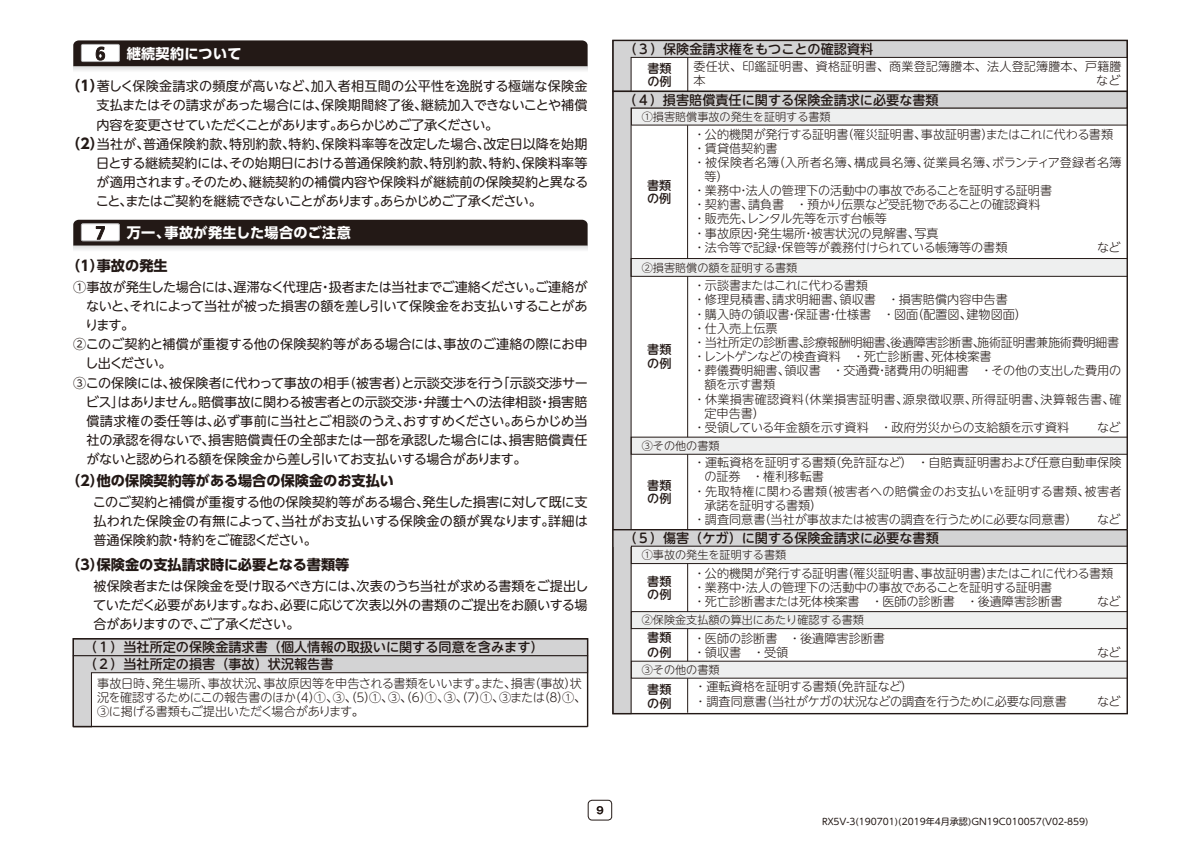
<style>
.page{position:relative;width:1200px;height:849px;background:#fff}
.page>*{position:absolute;margin:0;border:0;box-sizing:border-box;transform-origin:0 0}
.t1{font:14.1px "UD Shin Go Pro Bold 90 pv RKSJ H";color:#231916}
.t2{font:14.1px "UD Shin Go Pro Bold 90 pv RKSJ H";letter-spacing:.025em;color:#fff}
.t3{font:13.2px/19.2px "UD Shin M Go Pro Regular 90 pv RKSJ H";letter-spacing:-.01em;color:#231916;text-align:justify}
.t4{font:13.2px "UD Shin M Go Pro Medium 90 pv RKSJ H";color:#231916}
.t5{font:13.2px "UD Shin M Go Pro Regular 90 pv RKSJ H";letter-spacing:.01em;color:#231916}
.t6{font:13.2px "UD Shin M Go Pro Regular 90 pv RKSJ H";letter-spacing:.02em;color:#231916}
.t7{font:13.2px "UD Shin M Go Pro Regular 90 pv RKSJ H";letter-spacing:-.03em;color:#231916}
.t8{font:13.2px "UD Shin M Go Pro Regular 90 pv RKSJ H";letter-spacing:-.065em;color:#231916}
.t9{font:13.2px "UD Shin M Go Pro Regular 90 pv RKSJ H";letter-spacing:-.045em;color:#231916}
.t10{font:13.2px "UD Shin M Go Pro Regular 90 pv RKSJ H";letter-spacing:-.06em;color:#231916}
.t11{font:12.15px/14.1px "UD Shin M Go Pro Light 90 pv RKSJ H";color:#231916}
.t12{font:12.15px/14.1px "UD Shin M Go Pro Light 90 pv RKSJ H";letter-spacing:-.03em;color:#231916}
.t13{font:12.15px/14.1px "UD Shin M Go Pro Light 90 pv RKSJ H";letter-spacing:-.025em;color:#231916}
.t14{font:12.15px "UD Shin M Go Pro Light 90 pv RKSJ H";letter-spacing:.02em;color:#231916}
.t15{font:12.15px "UD Shin M Go Pro Light 90 pv RKSJ H";letter-spacing:.025em;color:#231916}
.t16{font:12.15px/13.2px "UD Shin M Go Pro Medium 90 pv RKSJ H";letter-spacing:-.005em;color:#231916}
.t17{font:12.15px "UD Shin M Go Pro Light 90 pv RKSJ H";letter-spacing:-.045em;color:#231916}
.t18{font:12.15px "UD Shin M Go Pro Light 90 pv RKSJ H";letter-spacing:-.035em;color:#231916}
.t19{font:11.1px "UD Shin M Go Pro Light 90 pv RKSJ H";color:#231916}
.t20{font:9.15px "UD Shin M Go Pro Regular 90 pv RKSJ H";color:#231916}
.s1{font-family:"UD Shin Go Pro Bold 90 pv RKSJ H";font-size:14.1px}
</style>
<div class="page">
<svg style="left:596px;top:806px;width:7px;height:8px"></svg>
<div style="left:588px;top:799px;width:24px;height:21px;border:1px solid #231916;border-radius:4px"></div>
<div style="left:73px;top:638px;width:514px;height:17px;background:#d3d3d4"></div>
<svg style="left:75px;top:655px;width:511px;height:70px"></svg>
<div style="left:73px;top:638px;width:515px;height:89px;border:1px solid #231916"></div>
<svg style="left:73px;top:66px;width:514px;height:5px"></svg>
<svg style="left:73px;top:40px;width:514px;height:26px;background:#302624"></svg>
<svg style="left:73px;top:245px;width:514px;height:5px"></svg>
<div style="left:73px;top:220px;width:514px;height:25px;background:#231916"></div>
<svg style="left:614px;top:42px;width:512px;height:48px"></svg>
<svg style="left:614px;top:93px;width:512px;height:435px"></svg>
<div style="left:631px;top:258px;width:496px;height:18px;border:1px solid #231916"></div>
<hr style="left:687px;top:276px;width:1px;height:161px;background:#231916">
<hr style="left:687px;top:454px;width:1px;height:75px;background:#231916">
<div style="left:613px;top:529px;width:18px;height:184px;background:#d3d3d4"></div>
<div style="left:631px;top:546px;width:496px;height:17px;background:#eeefef"></div>
<div style="left:631px;top:611px;width:496px;height:17px;background:#eeefef"></div>
<div style="left:631px;top:661px;width:496px;height:17px;background:#eeefef"></div>
<div style="left:631px;top:611px;width:496px;height:17px;border:1px solid #231916"></div>
<hr style="left:687px;top:563px;width:1px;height:48px;background:#231916">
<hr style="left:687px;top:628px;width:1px;height:33px;background:#231916">
<hr style="left:687px;top:678px;width:1px;height:34px;background:#231916">
<div style="left:613px;top:529px;width:514px;height:17px;background:#d3d3d4"></div>
<div style="left:612px;top:529px;width:516px;height:185px;border:1px solid #231916"></div>
<hr style="left:687px;top:57px;width:1px;height:34px;background:#231916">
<div style="left:612px;top:40px;width:516px;height:52px;border:1px solid #231916"></div>
<p class="t2" style="left:127px;top:42px;width:116px">継続契約について</p>
<p class="t6" style="left:66px;top:75px;width:523px"><span class="s1">（1）</span>著しく保険金請求の頻度が高いなど、加入者相互間の公平性を逸脱する極端な保険金</p>
<p class="t3" style="left:96px;top:95px;width:492px">支払またはその請求があった場合には、保険期間終了後、継続加入できないことや補償</p>
<p class="t10" style="left:96px;top:114px;width:403px">内容を変更させていただくことがあります。あらかじめご了承ください。</p>
<p class="t5" style="left:66px;top:133px;width:523px"><span class="s1">（2）</span>当社が、普通保険約款、特別約款、特約、保険料率等を改定した場合、改定日以降を始期</p>
<p class="t3" style="left:96px;top:153px;width:493px">日とする継続契約には、その始期日における普通保険約款、特別約款、特約、保険料率等</p>
<p class="t3" style="left:96px;top:172px;width:493px">が適用されます。そのため、継続契約の補償内容や保険料が継続前の保険契約と異なる</p>
<p class="t8" style="left:96px;top:190px;width:447px">こと、またはご契約を継続できないことがあります。あらかじめご了承ください。</p>
<p class="t2" style="left:127px;top:221px;width:226px">万一、事故が発生した場合のご注意</p>
<p class="t1" style="left:66px;top:254px;width:103px">（1）事故の発生</p>
<p class="t3" style="left:73px;top:276px;width:516px">①事故が発生した場合には、遅滞なく代理店・扱者または当社までご連絡ください。ご連絡が</p>
<p class="t7" style="left:86px;top:295px;width:503px">ないと、それによって当社が被った損害の額を差し引いて保険金をお支払いすることがあ</p>
<p class="t3" style="left:85px;top:314px;width:51px">ります。</p>
<p class="t3" style="left:73px;top:334px;width:516px">②このご契約と補償が重複する他の保険契約等がある場合には、事故のご連絡の際にお申</p>
<p class="t3" style="left:85px;top:353px;width:88px">し出ください。</p>
<p class="t3" style="left:73px;top:372px;width:516px">③この保険には、被保険者に代わって事故の相手（被害者）と示談交渉を行う「示談交渉サー</p>
<p class="t3" style="left:86px;top:391px;width:503px">ビス」はありません。賠償事故に関わる被害者との示談交渉・弁護士への法律相談・損害賠</p>
<p class="t3" style="left:86px;top:410px;width:503px">償請求権の委任等は、必ず事前に当社とご相談のうえ、おすすめください。あらかじめ当</p>
<p class="t3" style="left:86px;top:430px;width:503px">社の承認を得ないで、損害賠償責任の全部または一部を承認した場合には、損害賠償責任</p>
<p class="t9" style="left:86px;top:448px;width:442px">がないと認められる額を保険金から差し引いてお支払いする場合があります。</p>
<p class="t1" style="left:66px;top:469px;width:329px">（2）他の保険契約等がある場合の保険金のお支払い</p>
<p class="t3" style="left:93px;top:491px;width:497px">このご契約と補償が重複する他の保険契約等がある場合、発生した損害に対して既に支払われた保険金の有無によって、当社がお支払いする保険金の額が異なります。詳細は普通保険約款・特約をご確認ください。</p>
<p class="t1" style="left:66px;top:552px;width:285px">（3）保険金の支払請求時に必要となる書類等</p>
<p class="t3" style="left:93px;top:575px;width:496px">被保険者または保険金を受け取るべき方には、次表のうち当社が求める書類をご提出していただく必要があります。なお、必要に応じて次表以外の書類のご提出をお願いする場合がありますので、ご了承ください。</p>
<p class="t4" style="left:84px;top:636px;width:461px">（１）当社所定の保険金請求書（個人情報の取扱いに関する同意を含みます）</p>
<p class="t4" style="left:84px;top:653px;width:251px">（２）当社所定の損害（事故）状況報告書</p>
<p class="t12" style="left:97px;top:675px;width:491px">事故日時、発生場所、事故状況、事故原因等を申告される書類をいいます。また、損害（事故）状況を確認するためにこの報告書のほか（4）①、③、（５）①、③、（6）①、③、（７）①、③または（８）①、<br>③に掲げる書類もご提出いただく場合があります。</p>
<p class="t4" style="left:624px;top:38px;width:251px">（３）保険金請求権をもつことの確認資料</p>
<p class="t11" style="left:693px;top:58px;width:430px">委任状、印鑑証明書、資格証明書、商業登記簿謄本、法人登記簿謄本、戸籍謄本</p>
<p class="t16" style="left:647px;top:61px;width:26px">書類の例</p>
<p class="t11" style="left:1096px;top:72px;width:26px">など</p>
<p class="t4" style="left:623px;top:89px;width:317px">（４）損害賠償責任に関する保険金請求に必要な書類</p>
<p class="t19" style="left:642px;top:108px;width:190px">①損害賠償事故の発生を証明する書類</p>
<p class="t16" style="left:647px;top:178px;width:26px">書類の例</p>
<p class="t11" style="left:693px;top:126px;width:421px">・公的機関が発行する証明書（罹災証明書、事故証明書）またはこれに代わる書類</p>
<p class="t11" style="left:693px;top:140px;width:86px">・賃貸借契約書</p>
<p class="t15" style="left:693px;top:152px;width:429px">・被保険者名簿（入所者名簿、構成員名簿、従業員名簿、ボランティア登録者名簿</p>
<p class="t11" style="left:704px;top:169px;width:25px">等）</p>
<p class="t11" style="left:693px;top:183px;width:360px">・業務中・法人の管理下の活動中の事故であることを証明する証明書</p>
<p class="t11" style="left:693px;top:197px;width:348px">・契約書、請負書　・預かり伝票など受託物であることの確認資料</p>
<p class="t12" style="left:693px;top:211px;width:195px">・販売先、レンタル先等を示す台帳等</p>
<p class="t11" style="left:693px;top:225px;width:247px">・事故原因・発生場所・被害状況の見解書、写真</p>
<p class="t11" style="left:693px;top:239px;width:315px">・法令等で記録・保管等が義務付けられている帳簿等の書類</p>
<p class="t11" style="left:1097px;top:239px;width:25px">など</p>
<p class="t19" style="left:642px;top:259px;width:157px">②損害賠償の額を証明する書類</p>
<p class="t16" style="left:647px;top:342px;width:26px">書類の例</p>
<p class="t17" style="left:693px;top:276px;width:188px">・示談書またはこれに代わる書類　</p>
<p class="t11" style="left:693px;top:292px;width:316px">・修理見積書、請求明細書、領収書　・損害賠償内容申告書</p>
<p class="t11" style="left:693px;top:306px;width:334px">・購入時の領収書・保証書・仕様書　・図面（配置図、建物図面）</p>
<p class="t11" style="left:693px;top:320px;width:86px">・仕入売上伝票</p>
<p class="t13" style="left:693px;top:334px;width:427px">・当社所定の診断書、診療報酬明細書、後遺障害診断書、施術証明書兼施術費明細書</p>
<p class="t11" style="left:693px;top:348px;width:300px">・レントゲンなどの検査資料　・死亡診断書、死体検案書</p>
<p class="t11" style="left:693px;top:363px;width:429px">・葬儀費明細書、領収書　・交通費・諸費用の明細書　・その他の支出した費用の</p>
<p class="t11" style="left:704px;top:377px;width:72px">額を示す書類</p>
<p class="t14" style="left:693px;top:389px;width:429px">・休業損害確認資料（休業損害証明書、源泉徴収票、所得証明書、決算報告書、確</p>
<p class="t11" style="left:704px;top:405px;width:62px">定申告書）</p>
<p class="t12" style="left:693px;top:419px;width:377px">・受領している年金額を示す資料　・政府労災からの支給額を示す資料</p>
<p class="t11" style="left:1097px;top:419px;width:25px">など</p>
<p class="t19" style="left:642px;top:436px;width:79px">③その他の書類</p>
<p class="t16" style="left:647px;top:478px;width:26px">書類の例</p>
<p class="t11" style="left:693px;top:455px;width:429px">・運転資格を証明する書類（免許証など）　・自賠責証明書および任意自動車保険</p>
<p class="t11" style="left:704px;top:469px;width:121px">の証券　・権利移転書</p>
<p class="t14" style="left:693px;top:481px;width:429px">・先取特権に関わる書類（被害者への賠償金のお支払いを証明する書類、被害者</p>
<p class="t18" style="left:704px;top:495px;width:119px">承諾を証明する書類）</p>
<p class="t11" style="left:693px;top:511px;width:429px">・調査同意書（当社が事故または被害の調査を行うために必要な同意書）　 など</p>
<p class="t4" style="left:624px;top:527px;width:317px">（５）傷害（ケガ）に関する保険金請求に必要な書類</p>
<p class="t19" style="left:642px;top:545px;width:146px">①事故の発生を証明する書類</p>
<p class="t16" style="left:647px;top:574px;width:26px">書類の例</p>
<p class="t11" style="left:693px;top:565px;width:421px">・公的機関が発行する証明書（罹災証明書、事故証明書）またはこれに代わる書類・業務中・法人の管理下の活動中の事故であることを証明する証明書<br>・死亡診断書または死体検案書　・医師の診断書　・後遺障害診断書</p>
<p class="t11" style="left:1097px;top:593px;width:25px">など</p>
<p class="t19" style="left:642px;top:611px;width:224px">②保険金支払額の算出にあたり確認する書類</p>
<p class="t16" style="left:647px;top:630px;width:26px;line-height:14.1px">書類の例</p>
<p class="t11" style="left:693px;top:630px;width:193px">・医師の診断書　・後遺障害診断書・領収書　・受領</p>
<p class="t19" style="left:642px;top:660px;width:79px">③その他の書類</p>
<p class="t16" style="left:647px;top:681px;width:26px;line-height:14.1px">書類の例</p>
<p class="t13" style="left:694px;top:679px;width:374px">・運転資格を証明する書類（免許証など）<br>・調査同意書（当社がケガの状況などの調査を行うために必要な同意書</p>
<p class="t11" style="left:1097px;top:644px;width:25px">など</p>
<p class="t11" style="left:1097px;top:693px;width:25px">など</p>
<p class="t20" style="left:822px;top:814px;width:268px">RX5V-3(190701)(2019年4月承認)GN19C010057(V02-859)</p>
</div>
